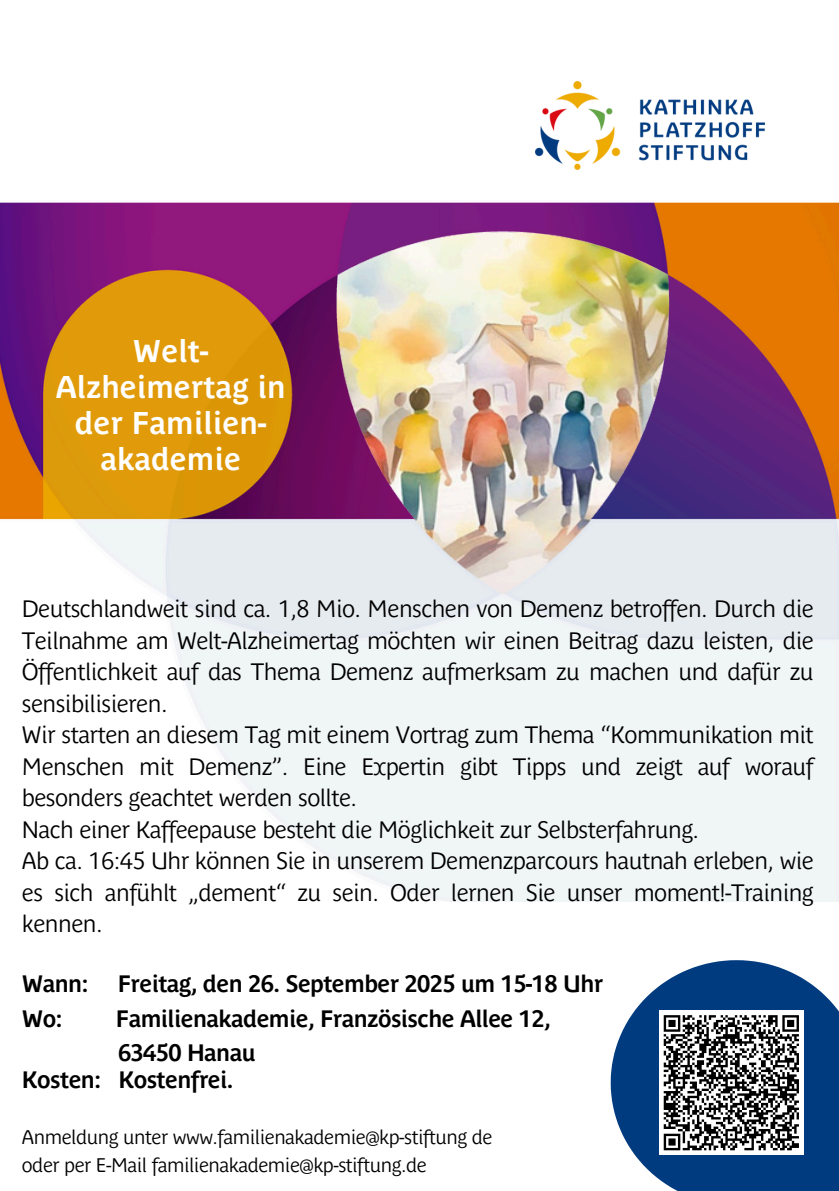
<style>
.page{position:relative;width:839px;height:1191px;background:#fff}
.page>*{position:absolute;margin:0;border:0;box-sizing:border-box;transform-origin:0 0}
.t1{font:700 31.2px/36px "Parisine Plus Std Gris";color:#fff;text-align:center}
.t2{font:23.6px/31.6px "Parisine Plus Std Gris";letter-spacing:-.025em;color:#000}
.t3{font:700 23.6px/34.4px "Parisine Plus Std Gris";letter-spacing:-.025em;color:#000}
.t4{font:19.6px "Parisine Plus Std Gris";letter-spacing:-.025em;color:#000}
</style>
<div class="page">
<img style="left:0;top:122px;width:838px;height:780px">
<img style="left:535px;top:81px;width:229px;height:89px">
<svg style="left:610px;top:960px;width:228px;height:231px;fill:#003b80"></svg>
<div style="left:724px;top:1086px;width:114px;height:105px;background:#003b80"></div>
<div style="left:659px;top:1010px;width:144px;height:145px;background:#fff"></div>
<svg style="left:663px;top:1015px;width:136px;height:136px"></svg>
<h3 class="t1" style="left:56px;top:330px;width:231px">Welt-<br>Alzheimertag in der Familien&shy;akademie</h3>
<p class="t2" style="left:22px;top:591px;width:793px">Deutschlandweit sind ca. 1,8 Mio. Menschen von Demenz betroffen. Durch die Teilnahme am Welt-Alzheimertag möchten wir einen Beitrag dazu leisten, die Öffentlichkeit auf das Thema Demenz aufmerksam zu machen und dafür zu sensibilisieren.<br>Wir starten an diesem Tag mit einem Vortrag zum Thema “Kommunikation mit Menschen mit Demenz”. Eine Expertin gibt Tipps und zeigt auf worauf besonders geachtet werden sollte.<br>Nach einer Kaffeepause besteht die Möglichkeit zur Selbsterfahrung.<br>Ab ca. 16:45 Uhr können Sie in unserem Demenzparcours hautnah erleben, wie es sich anfühlt „dement“ zu sein. Oder lernen Sie unser moment!-Training kennen.</p>
<p class="t3" style="left:22px;top:965px;width:68px">Wann:</p>
<p class="t3" style="left:118px;top:965px;width:487px">Freitag, den 26. September 2025 um 15-18 Uhr</p>
<p class="t3" style="left:22px;top:999px;width:42px">Wo:</p>
<p class="t3" style="left:116px;top:999px;width:436px">Familienakademie, Französische Allee 12,<br>63450 Hanau</p>
<p class="t3" style="left:22px;top:1061px;width:213px">Kosten: Kostenfrei.</p>
<p class="t4" style="left:22px;top:1123px;width:472px">Anmeldung unter www.familienakademie@kp-stiftung de</p>
<h1 class="t4" style="left:22px;top:1151px;width:406px">oder per E-Mail familienakademie@kp-stiftung.de</h1>
</div>
